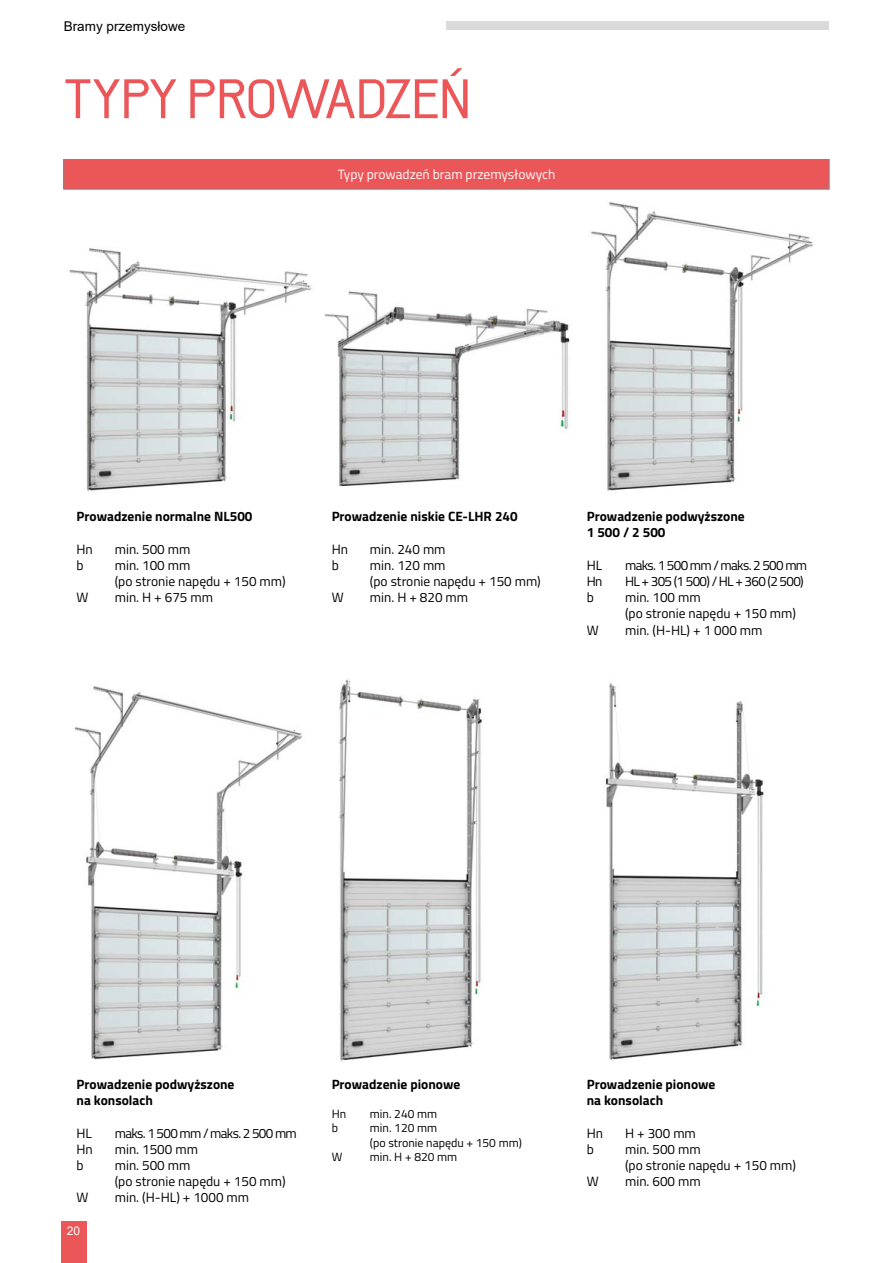
<style>
.page{position:relative;width:893px;height:1263px;background:#fff}
.page>*{position:absolute;margin:0;border:0;box-sizing:border-box;transform-origin:0 0}
.t1{font:500 55.5px "Galette";color:#eb5659}
.t2{font:13.5px/16.2px "Titillium";color:#000}
.t3{font:700 13.5px/16.2px "Titillium";color:#000}
.t4{font:13.5px "Titillium";letter-spacing:-.05em;color:#000}
.t5{font:13.5px "Titillium";color:#fff}
.t6{font:13.5px "Arial";color:#000}
.t7{font:12px/14.4px "Titillium";color:#000}
.t8{font:12px "Arial";color:#fff}
</style>
<div class="page">
<div style="left:61px;top:1222px;width:25px;height:41px;background:#eb5659"></div>
<div style="left:446px;top:21px;width:383px;height:9px;background:#dadada"></div>
<img style="left:69px;top:248px;width:243px;height:243px">
<img style="left:324px;top:291px;width:246px;height:196px">
<img style="left:581px;top:189px;width:241px;height:302px">
<div style="left:64px;top:159px;width:765px;height:30px;background:#eb5659"></div>
<div style="left:64px;top:159px;width:765px;height:30px;border:1px solid #878787"></div>
<img style="left:74px;top:686px;width:229px;height:374px">
<img style="left:339px;top:679px;width:143px;height:382px">
<img style="left:605px;top:683px;width:160px;height:378px">
<p class="t6" style="left:64px;top:17px;width:123px">Bramy przemysłowe</p>
<h1 class="t1" style="left:64px;top:65px;width:409px">TYPY PROWADZEŃ</h1>
<p class="t5" style="left:338px;top:165px;width:219px">Typy prowadzeń bram przemysłowych</p>
<p class="t3" style="left:77px;top:508px;width:177px">Prowadzenie normalne NL500</p>
<p class="t2" style="left:77px;top:540px;width:18px">Hn</p>
<p class="t2" style="left:115px;top:540px;width:77px">min. 500 mm</p>
<p class="t2" style="left:77px;top:556px;width:9px">b</p>
<p class="t2" style="left:115px;top:556px;width:172px">min. 100 mm<br>(po stronie napędu + 150 mm)</p>
<p class="t2" style="left:77px;top:589px;width:13px">W</p>
<p class="t2" style="left:115px;top:589px;width:100px">min. H + 675 mm</p>
<p class="t3" style="left:332px;top:508px;width:187px">Prowadzenie niskie CE-LHR 240</p>
<p class="t2" style="left:332px;top:540px;width:18px">Hn</p>
<p class="t2" style="left:370px;top:540px;width:77px">min. 240 mm</p>
<p class="t2" style="left:332px;top:556px;width:9px">b</p>
<p class="t2" style="left:370px;top:556px;width:172px">min. 120 mm<br>(po stronie napędu + 150 mm)</p>
<p class="t2" style="left:332px;top:589px;width:13px">W</p>
<p class="t2" style="left:370px;top:589px;width:100px">min. H + 820 mm</p>
<p class="t3" style="left:587px;top:508px;width:159px">Prowadzenie podwyższone<br>1 500 / 2 500</p>
<p class="t2" style="left:587px;top:556px;width:17px">HL</p>
<p class="t4" style="left:625px;top:555px;width:184px">maks. 1 500 mm / maks. 2 500 mm</p>
<p class="t2" style="left:587px;top:572px;width:17px">Hn</p>
<p class="t4" style="left:625px;top:571px;width:180px">HL + 305 (1 500) / HL + 360 (2 500)</p>
<p class="t2" style="left:587px;top:589px;width:9px">b</p>
<p class="t2" style="left:625px;top:589px;width:172px">min. 100 mm<br>(po stronie napędu + 150 mm)</p>
<p class="t2" style="left:587px;top:621px;width:13px">W</p>
<p class="t2" style="left:625px;top:621px;width:139px">min. (H-HL) + 1 000 mm</p>
<p class="t3" style="left:77px;top:1075px;width:159px">Prowadzenie podwyższone na konsolach</p>
<p class="t2" style="left:77px;top:1124px;width:17px">HL</p>
<p class="t4" style="left:115px;top:1123px;width:184px">maks. 1 500 mm / maks. 2 500 mm</p>
<p class="t2" style="left:77px;top:1140px;width:18px">Hn</p>
<p class="t2" style="left:115px;top:1140px;width:85px">min. 1500 mm</p>
<p class="t2" style="left:77px;top:1156px;width:9px">b</p>
<p class="t2" style="left:115px;top:1156px;width:172px">min. 500 mm<br>(po stronie napędu + 150 mm)</p>
<p class="t2" style="left:77px;top:1189px;width:13px">W</p>
<p class="t2" style="left:115px;top:1189px;width:136px">min. (H-HL) + 1000 mm</p>
<p class="t8" style="left:67px;top:1223px;width:15px">20</p>
<p class="t3" style="left:332px;top:1075px;width:130px">Prowadzenie pionowe</p>
<p class="t7" style="left:332px;top:1106px;width:16px">Hn</p>
<p class="t7" style="left:370px;top:1106px;width:69px">min. 240 mm</p>
<p class="t7" style="left:332px;top:1120px;width:8px">b</p>
<p class="t7" style="left:370px;top:1120px;width:153px">min. 120 mm<br>(po stronie napędu + 150 mm)</p>
<p class="t7" style="left:332px;top:1149px;width:12px">W</p>
<p class="t7" style="left:370px;top:1149px;width:89px">min. H + 820 mm</p>
<p class="t3" style="left:587px;top:1075px;width:130px">Prowadzenie pionowe na konsolach</p>
<p class="t2" style="left:587px;top:1124px;width:18px">Hn</p>
<p class="t2" style="left:625px;top:1124px;width:72px">H + 300 mm</p>
<p class="t2" style="left:587px;top:1140px;width:9px">b</p>
<p class="t2" style="left:625px;top:1140px;width:172px">min. 500 mm<br>(po stronie napędu + 150 mm)</p>
<p class="t2" style="left:587px;top:1173px;width:13px">W</p>
<p class="t2" style="left:625px;top:1173px;width:77px">min. 600 mm</p>
</div>
